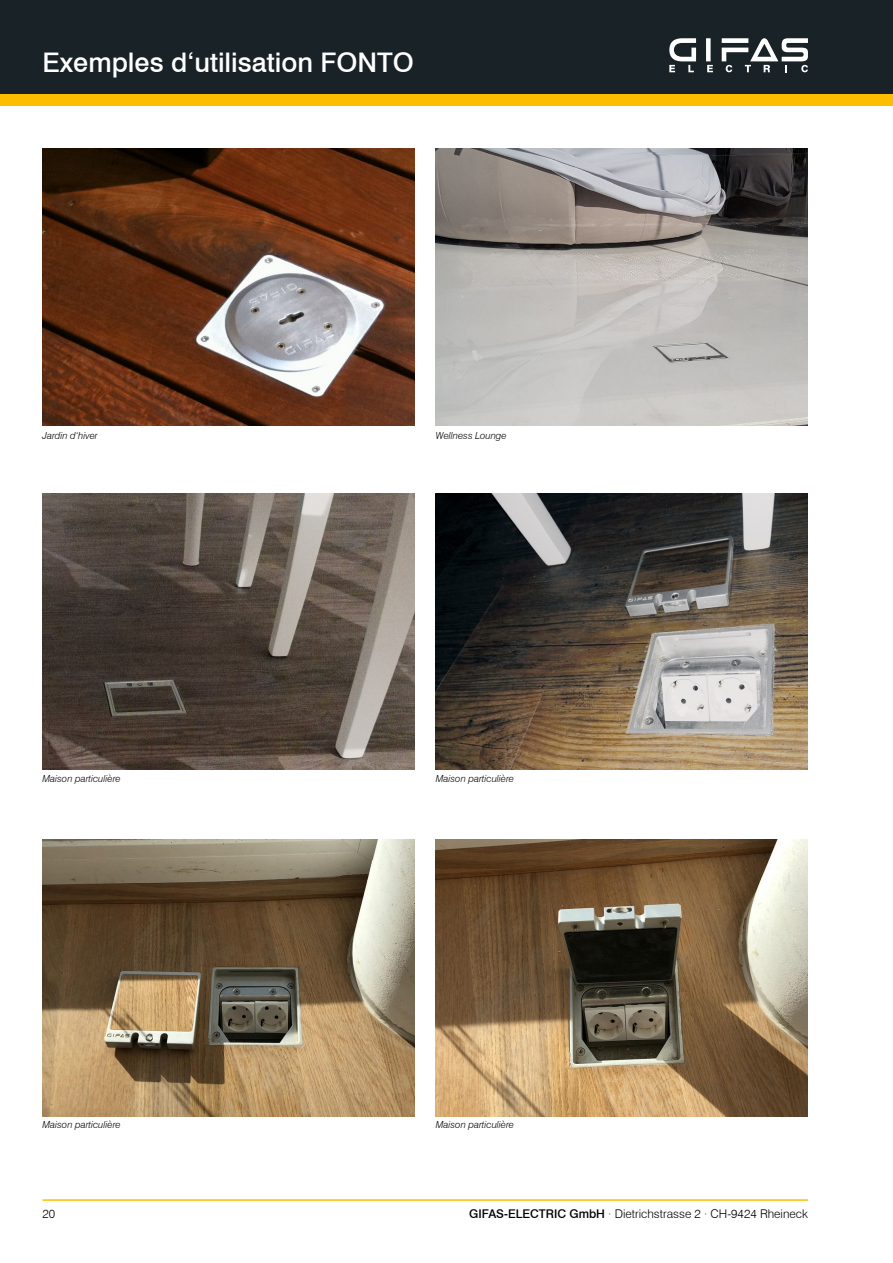
<style>
.page{position:relative;width:893px;height:1263px;background:#fff}
.page>*{position:absolute;margin:0;border:0;box-sizing:border-box;transform-origin:0 0}
.t1{font:500 27px "Swiss 721 BT";color:#fff}
.t2{font:300 12px "Swiss 721 BT";color:#000}
.t3{font:italic 300 9.75px "Swiss 721 BT";color:#000}
.s1{font-weight:500}
</style>
<div class="page">
<hr style="left:43px;top:1199px;width:765px;height:2px;background:#fcbf00">
<div style="left:0;top:85px;width:893px;height:21px;background:#fcbf00"></div>
<div style="left:0;top:0;width:893px;height:94px;background:#192226"></div>
<div style="left:706px;top:38px;width:5px;height:23px;background:#fff"></div>
<svg style="left:669px;top:38px;width:27px;height:34px"></svg>
<svg style="left:707px;top:65px;width:6px;height:7px"></svg>
<svg style="left:722px;top:38px;width:86px;height:34px"></svg>
<img style="left:43px;top:493px;width:372px;height:277px">
<img style="left:436px;top:493px;width:372px;height:277px">
<img style="left:43px;top:840px;width:372px;height:276px">
<img style="left:436px;top:840px;width:372px;height:276px">
<img style="left:436px;top:149px;width:372px;height:276px">
<img style="left:43px;top:149px;width:372px;height:276px">
<h1 class="t1" style="left:43px;top:46px;width:373px">Exemples d‘utilisation FONTO</h1>
<p class="t3" style="left:43px;top:430px;width:57px">Jardin d‘hiver</p>
<p class="t3" style="left:436px;top:430px;width:72px">Wellness Lounge</p>
<p class="t3" style="left:43px;top:772px;width:80px">Maison particulière</p>
<p class="t3" style="left:436px;top:772px;width:80px">Maison particulière</p>
<p class="t3" style="left:43px;top:1118px;width:80px">Maison particulière</p>
<p class="t3" style="left:436px;top:1118px;width:80px">Maison particulière</p>
<p class="t2" style="left:43px;top:1207px;width:14px">20</p>
<p class="t2" style="left:469px;top:1207px;width:340px"><span class="s1">GIFAS-ELECTRIC GmbH</span> · Dietrichstrasse 2 · CH-9424 Rheineck</p>
</div>
